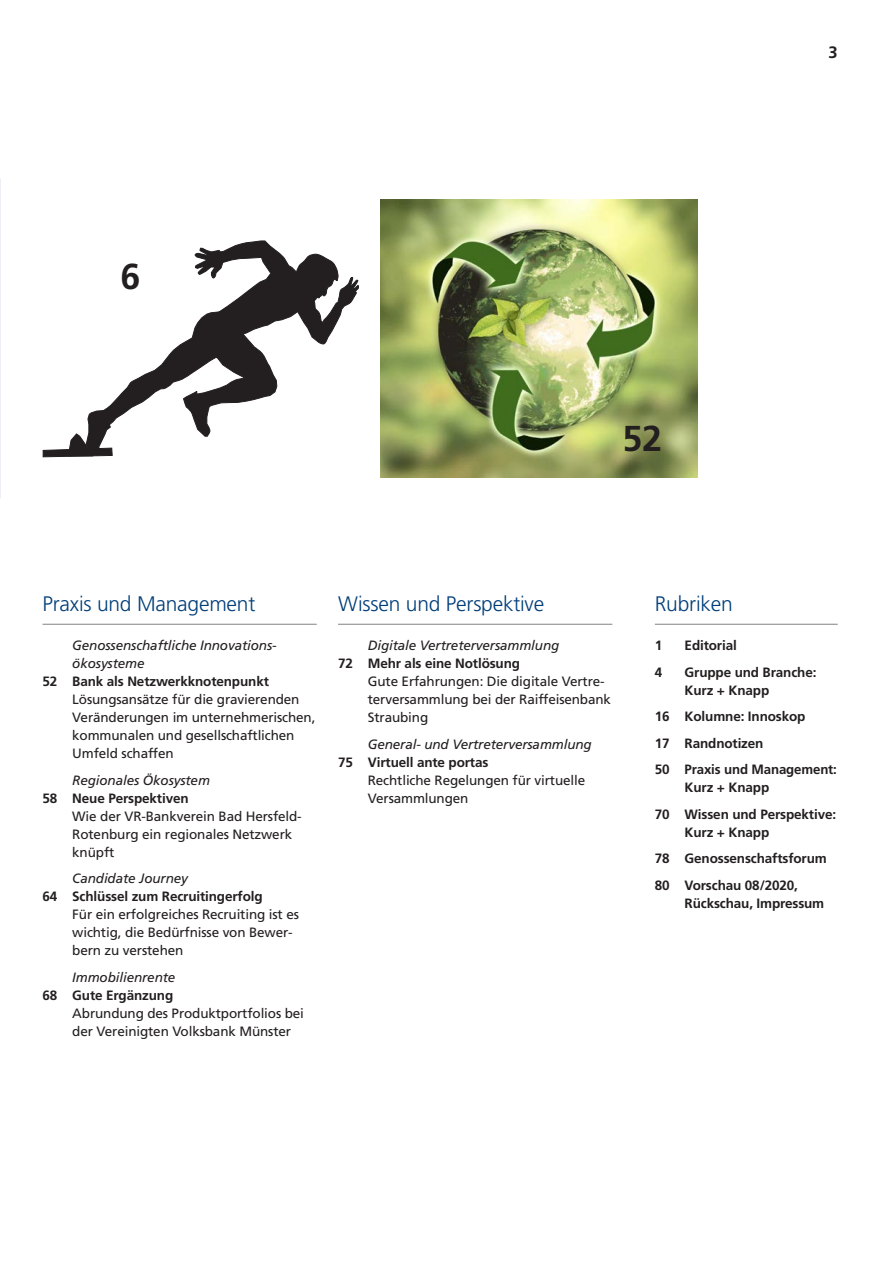
<style>
.page{position:relative;width:893px;height:1263px;background:#fff}
.page>*{position:absolute;margin:0;border:0;box-sizing:border-box;transform-origin:0 0}
.t1{font:700 36px "Frutiger LT Std";color:#231f20}
.t2{font:300 21px "Frutiger LT Std";letter-spacing:-.01em;color:#013e79}
.t3{font:700 16.5px "Frutiger LT Std";color:#231f20}
.t4{font:13.5px/18px "Frutiger LT Std";letter-spacing:-.01em;color:#231f20}
.t5{font:700 13.5px/26.5px "Frutiger LT Std";letter-spacing:-.01em;color:#231f20}
.t6{font:italic 13.5px/18px "Frutiger LT Std";letter-spacing:-.01em;color:#231f20}
</style>
<div class="page">
<svg style="left:43px;top:241px;width:316px;height:216px"></svg>
<img style="left:381px;top:200px;width:316px;height:278px">
<hr style="left:43px;top:624px;width:274px;height:1px;background:#808285">
<hr style="left:338px;top:624px;width:274px;height:1px;background:#808285">
<hr style="left:655px;top:624px;width:183px;height:1px;background:#808285">
<p class="t3" style="left:828px;top:43px;width:11px">3</p>
<h1 class="t1" style="left:120px;top:255px;width:22px">6</h1>
<h1 class="t1" style="left:622px;top:417px;width:41px">52</h1>
<h2 class="t2" style="left:43px;top:592px;width:214px">Praxis und Management</h2>
<p class="t6" style="left:72px;top:637px;width:206px">Genossenschaftliche Innovations&shy;ökosysteme</p>
<p class="t5" style="left:43px;top:668px;width:228px">52 Bank als Netzwerkknotenpunkt</p>
<p class="t4" style="left:72px;top:691px;width:245px">Lösungsansätze für die gravierenden<br>Veränderungen im unternehmerischen, kommunalen und gesellschaftlichen<br>Umfeld schaffen</p>
<p class="t6" style="left:72px;top:771px;width:139px">Regionales Ökosystem</p>
<p class="t5" style="left:43px;top:785px;width:148px">58 Neue Perspektiven</p>
<p class="t4" style="left:72px;top:807px;width:231px">Wie der VR-Bankverein Bad Hersfeld-<br>Rotenburg ein regionales Netzwerk knüpft</p>
<p class="t6" style="left:72px;top:870px;width:117px">Candidate Journey</p>
<p class="t5" style="left:43px;top:883px;width:222px">64 Schlüssel zum Recruitingerfolg</p>
<p class="t4" style="left:72px;top:906px;width:228px">Für ein erfolgreiches Recruiting ist es wichtig, die Bedürfnisse von Bewer&shy;bern zu verstehen</p>
<p class="t6" style="left:72px;top:968px;width:105px">Immobilienrente</p>
<p class="t5" style="left:43px;top:982px;width:132px">68 Gute Ergänzung</p>
<p class="t4" style="left:72px;top:1004px;width:233px">Abrundung des Produktportfolios bei der Vereinigten Volksbank Münster</p>
<h2 class="t2" style="left:338px;top:592px;width:208px">Wissen und Perspektive</h2>
<p class="t6" style="left:368px;top:637px;width:193px">Digitale Vertreterversammlung</p>
<p class="t5" style="left:338px;top:650px;width:184px">72 Mehr als eine Notlösung</p>
<p class="t4" style="left:368px;top:673px;width:245px">Gute Erfahrungen: Die digitale Vertre&shy;terversammlung bei der Raiffeisenbank<br>Straubing</p>
<p class="t6" style="left:368px;top:735px;width:225px">General- und Vertreterversammlung</p>
<p class="t5" style="left:338px;top:749px;width:152px">75 Virtuell ante portas</p>
<p class="t4" style="left:368px;top:771px;width:219px">Rechtliche Regelungen für virtuelle<br>Versammlungen</p>
<h2 class="t2" style="left:655px;top:592px;width:79px">Rubriken</h2>
<p class="t5" style="left:655px;top:632px;width:9px">1</p>
<p class="t5" style="left:685px;top:632px;width:54px">Editorial</p>
<p class="t5" style="left:655px;top:659px;width:9px">4</p>
<p class="t5" style="left:685px;top:663px;width:133px;line-height:18px">Gruppe und Branche:<br>Kurz + Knapp</p>
<p class="t5" style="left:655px;top:703px;width:184px">16 Kolumne: Innoskop<br>17 Randnotizen<br>50 Praxis und Management:</p>
<p class="t5" style="left:655px;top:774px;width:183px;text-indent:30px">Kurz + Knapp<br>70 Wissen und Perspektive:</p>
<p class="t5" style="left:655px;top:819px;width:173px;text-indent:30px">Kurz + Knapp<br>78 Genossenschaftsforum<br>80 Vorschau 08/2020,</p>
<p class="t5" style="left:685px;top:890px;width:141px">Rückschau, Impressum</p>
</div>
